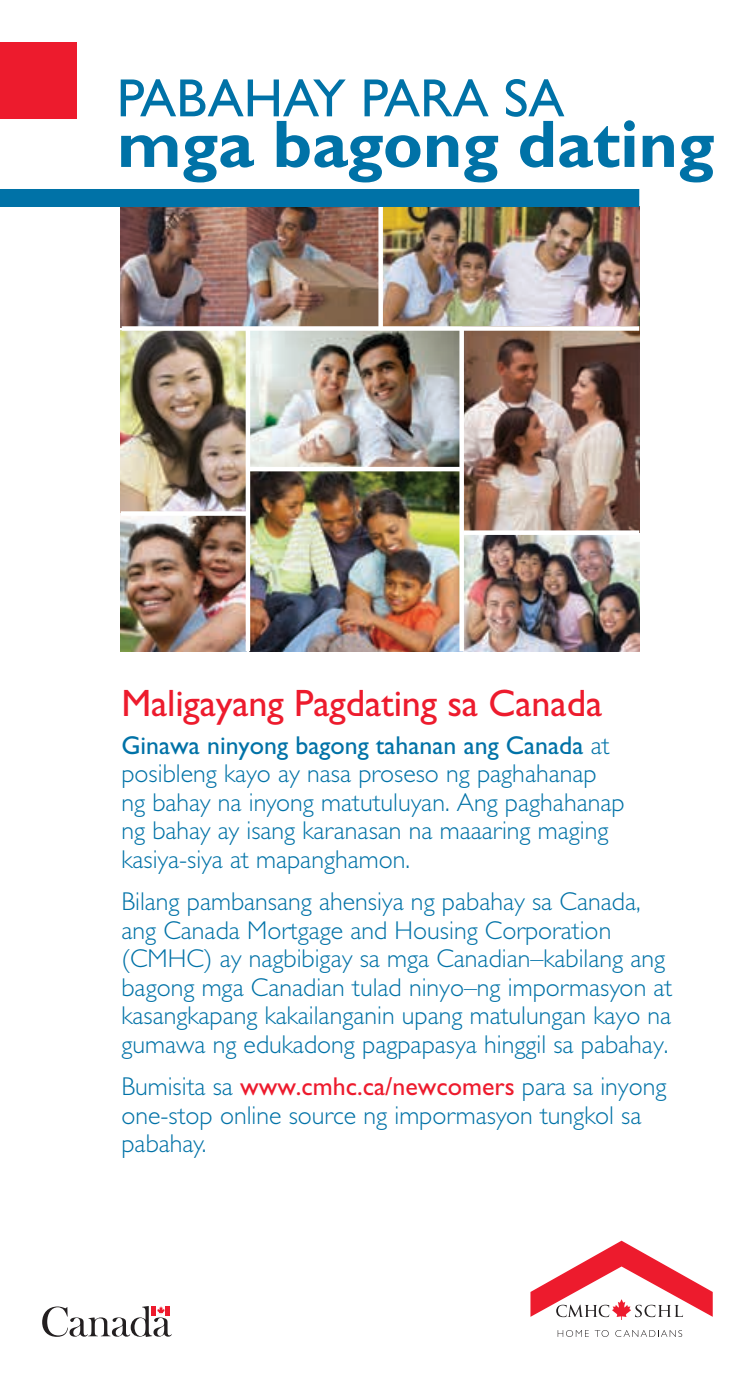
<style>
.page{position:relative;width:755px;height:1377px;background:#fff}
.page>*{position:absolute;margin:0;border:0;box-sizing:border-box;transform-origin:0 0}
.t1{font:700 67.5px "Gill Sans Std";color:#0072a7}
.t2{font:54px "Gill Sans Std";color:#0072a7}
.t3{font:38.25px "Gill Sans Std";letter-spacing:-.005em;color:#ed1b2d}
.t4{font:300 25.88px/28.6px "Gill Sans Std";color:#0072a7}
.s1{font-weight:400}
.s2{font-weight:400;color:#ed1b2d}
</style>
<div class="page">
<img style="left:121px;top:330px;width:125px;height:321px">
<img style="left:250px;top:331px;width:209px;height:320px">
<img style="left:464px;top:331px;width:175px;height:320px">
<img style="left:383px;top:207px;width:256px;height:119px">
<img style="left:120px;top:207px;width:258px;height:121px">
<div style="left:122px;top:326px;width:517px;height:5px;background:#fff"></div>
<hr style="left:248px;top:467px;width:214px;height:4px;background:#fff">
<div style="left:463px;top:530px;width:176px;height:5px;background:#fff"></div>
<div style="left:121px;top:511px;width:128px;height:5px;background:#fff"></div>
<svg style="left:42px;top:1306px;width:130px;height:31px"></svg>
<svg style="left:530px;top:1241px;width:183px;height:79px"></svg>
<svg style="left:558px;top:1330px;width:31px;height:7px"></svg>
<svg style="left:595px;top:1330px;width:14px;height:7px"></svg>
<svg style="left:615px;top:1330px;width:67px;height:7px"></svg>
<div style="left:0;top:42px;width:76px;height:76px;background:#ed1b2d"></div>
<div style="left:0;top:189px;width:639px;height:18px;background:#0072a7"></div>
<h2 class="t2" style="left:117px;top:67px;width:449px">PABAHAY PARA SA</h2>
<h1 class="t1" style="left:117px;top:104px;width:599px">mga bagong dating</h1>
<h3 class="t3" style="left:121px;top:681px;width:482px">Maligayang Pagdating sa Canada</h3>
<p class="t4" style="left:121px;top:731px;width:505px"><span class="s1">Ginawa ninyong bagong tahanan ang Canada</span> at posibleng kayo ay nasa proseso ng paghahanap ng bahay na inyong matutuluyan. Ang paghahanap ng bahay ay isang karanasan na maaaring maging kasiya-siya at mapanghamon.</p>
<p class="t4" style="left:121px;top:887px;width:552px">Bilang pambansang ahensiya ng pabahay sa Canada, ang Canada Mortgage and Housing Corporation (CMHC) ay nagbibigay sa mga Canadian–kabilang ang bagong mga Canadian tulad ninyo–ng impormasyon at kasangkapang kakailanganin upang matulungan kayo na gumawa ng edukadong pagpapasya hinggil sa pabahay.</p>
<p class="t4" style="left:121px;top:1072px;width:546px">Bumisita sa <span class="s2">www.cmhc.ca/newcomers</span> para sa inyong one-stop online source ng impormasyon tungkol sa pabahay.</p>
</div>
